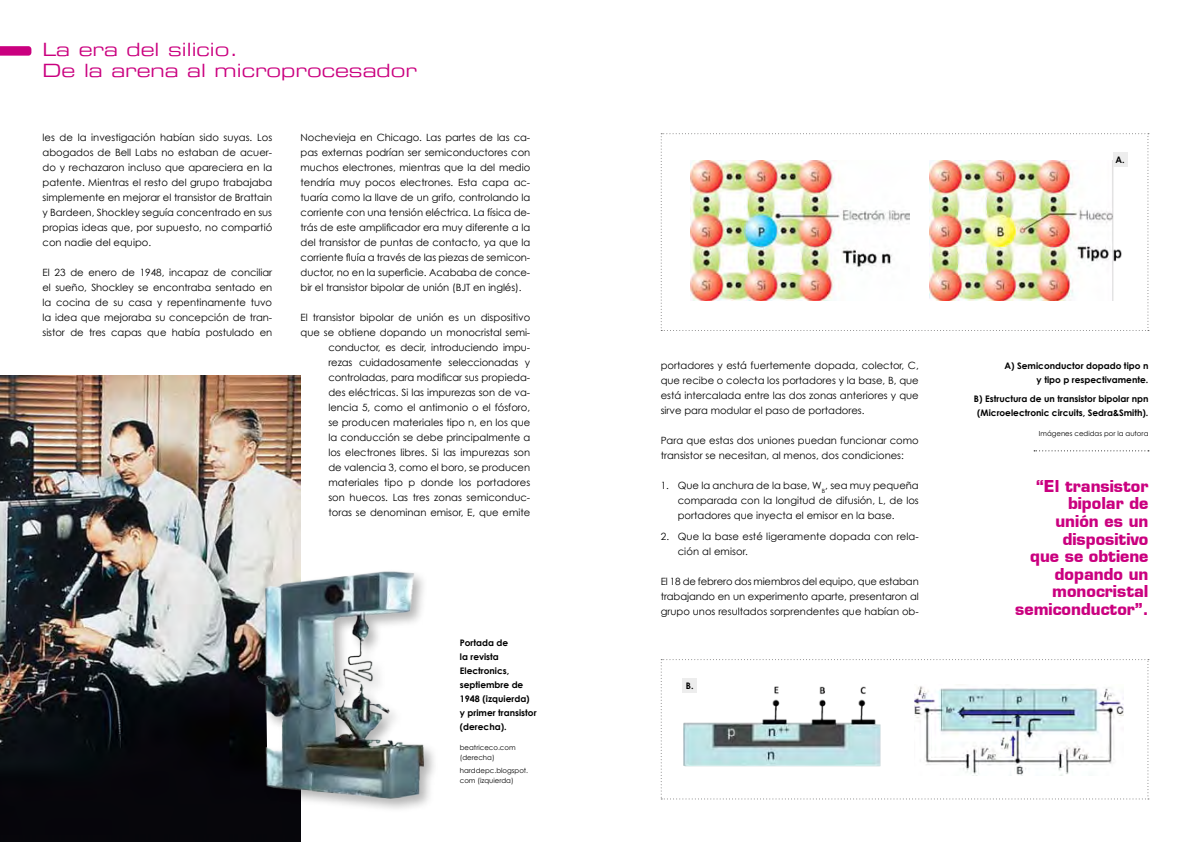
<style>
.page{position:relative;width:1191px;height:842px;background:#fff}
.page>*{position:absolute;margin:0;border:0;box-sizing:border-box;transform-origin:0 0}
.t1{font:18px/21px "Eurostile Extended Two";color:#ca007f}
.t2{font:700 16px/17.6px "Eurostile";color:#ca007f;text-align:right}
.t3{font:10px/15px "Century Gothic";color:#000;text-align:justify}
.t4{font:700 9px/14px "Century Gothic";color:#000}
.t5{font:7px/10px "Century Gothic";color:#000}
</style>
<div class="page">
<svg style="left:0;top:46px;width:31px;height:10px"></svg>
<img style="left:0;top:376px;width:300px;height:466px">
<div style="left:255px;top:568px;width:183px;height:245px;background:#000;opacity:.3"></div>
<img style="left:255px;top:568px;width:170px;height:233px">
<img style="left:660px;top:133px;width:489px;height:198px">
<svg style="left:660px;top:659px;width:489px;height:140px"></svg>
<svg style="left:1034px;top:450px;width:115px;height:1px"></svg>
<div style="left:1113px;top:152px;width:14px;height:14px;background:#ededed"></div>
<div style="left:682px;top:678px;width:15px;height:14px;background:#ededed"></div>
<h1 class="t1" style="left:43px;top:39px;width:376px">La era del silicio.<br>De la arena al microprocesador</h1>
<p class="t3" style="left:43px;top:129px;width:231px">les de la investigación habían sido suyas. Los abogados de Bell Labs no estaban de acuer&shy;do y rechazaron incluso que apareciera en la patente. Mientras el resto del grupo trabajaba simplemente en mejorar el transistor de Brattain y Bardeen, Shockley seguía concentrado en sus propias ideas que, por supuesto, no compartió con nadie del equipo.</p>
<p class="t3" style="left:43px;top:264px;width:231px">El 23 de enero de 1948, incapaz de conciliar el sueño, Shockley se encontraba sentado en la cocina de su casa y repentinamente tuvo la idea que mejoraba su concepción de tran&shy;sistor de tres capas que había postulado en</p>
<p class="t3" style="left:300px;top:129px;width:231px">Nochevieja en Chicago. Las partes de las ca&shy;pas externas podrían ser semiconductores con muchos electrones, mientras que la del medio tendría muy pocos electrones. Esta capa ac&shy;tuaría como la llave de un grifo, controlando la corriente con una tensión eléctrica. La física de&shy;trás de este amplificador era muy diferente a la del transistor de puntas de contacto, ya que la corriente fluía a través de las piezas de semicon&shy;ductor, no en la superficie. Acababa de conce&shy;bir el transistor bipolar de unión (BJT en inglés).</p>
<p class="t3" style="left:300px;top:309px;width:231px;text-align:right">El transistor bipolar de unión es un dispositivo que se obtiene dopando un monocristal semi&shy;conductor, es decir, introduciendo impu-<br>rezas cuidadosamente seleccionadas y controladas, para modificar sus propieda-<br>des eléctricas. Si las impurezas son de va&shy;lencia 5, como el antimonio o el fósforo,<br>se producen materiales tipo n, en los que<br>la conducción se debe principalmente a<br>los electrones libres. Si las impurezas son<br>de valencia 3, como el boro, se producen materiales tipo p donde los portadores<br>son huecos. Las tres zonas semiconduc-<br>toras se denominan emisor, E, que emite</p>
<p class="t4" style="left:460px;top:636px;width:78px">Portada de<br>la revista<br>Electronics, septiembre de<br>1948 (izquierda) y primer transistor (derecha).</p>
<p class="t5" style="left:460px;top:742px;width:57px">beatriceco.com (derecha)</p>
<p class="t5" style="left:460px;top:765px;width:70px">harddepc.blogspot. com (izquierda)</p>
<p class="t4" style="left:1115px;top:152px;width:11px">A.</p>
<p class="t3" style="left:660px;top:358px;width:259px">portadores y está fuertemente dopada, colector, C, que recibe o colecta los portadores y la base, B, que está intercalada entre las dos zonas anteriores y que sirve para modular el paso de portadores.</p>
<p class="t3" style="left:660px;top:433px;width:259px">Para que estas dos uniones puedan funcionar como transistor se necesitan, al menos, dos condiciones:</p>
<p class="t3" style="left:677px;top:478px;width:242px;text-indent:-17px">1. Que la anchura de la base, W<sub>B</sub>, sea muy pequeña comparada con la longitud de difusión, L, de los portadores que inyecta el emisor en la base.</p>
<p class="t3" style="left:677px;top:529px;width:242px;text-indent:-17px">2. Que la base esté ligeramente dopada con rela&shy;ción al emisor.</p>
<p class="t3" style="left:660px;top:574px;width:259px">El 18 de febrero dos miembros del equipo, que estaban trabajando en un experimento aparte, presentaron al grupo unos resultados sorprendentes que habían ob-</p>
<p class="t4" style="left:686px;top:678px;width:9px">B.</p>
<p class="t4" style="left:1004px;top:358px;width:145px;text-align:right">A) Semiconductor dopado tipo n y tipo p respectivamente.</p>
<p class="t4" style="left:974px;top:392px;width:176px;text-align:center">B) Estructura de un transistor bipolar npn (Microelectronic circuits, Sedra&amp;Smith).</p>
<p class="t5" style="left:1038px;top:428px;width:111px">Imágenes cedidas por la autora</p>
<h2 class="t2" style="left:1015px;top:477px;width:135px">“El transistor bipolar de<br>unión es un dispositivo<br>que se obtiene dopando un monocristal semiconductor”.</h2>
</div>
